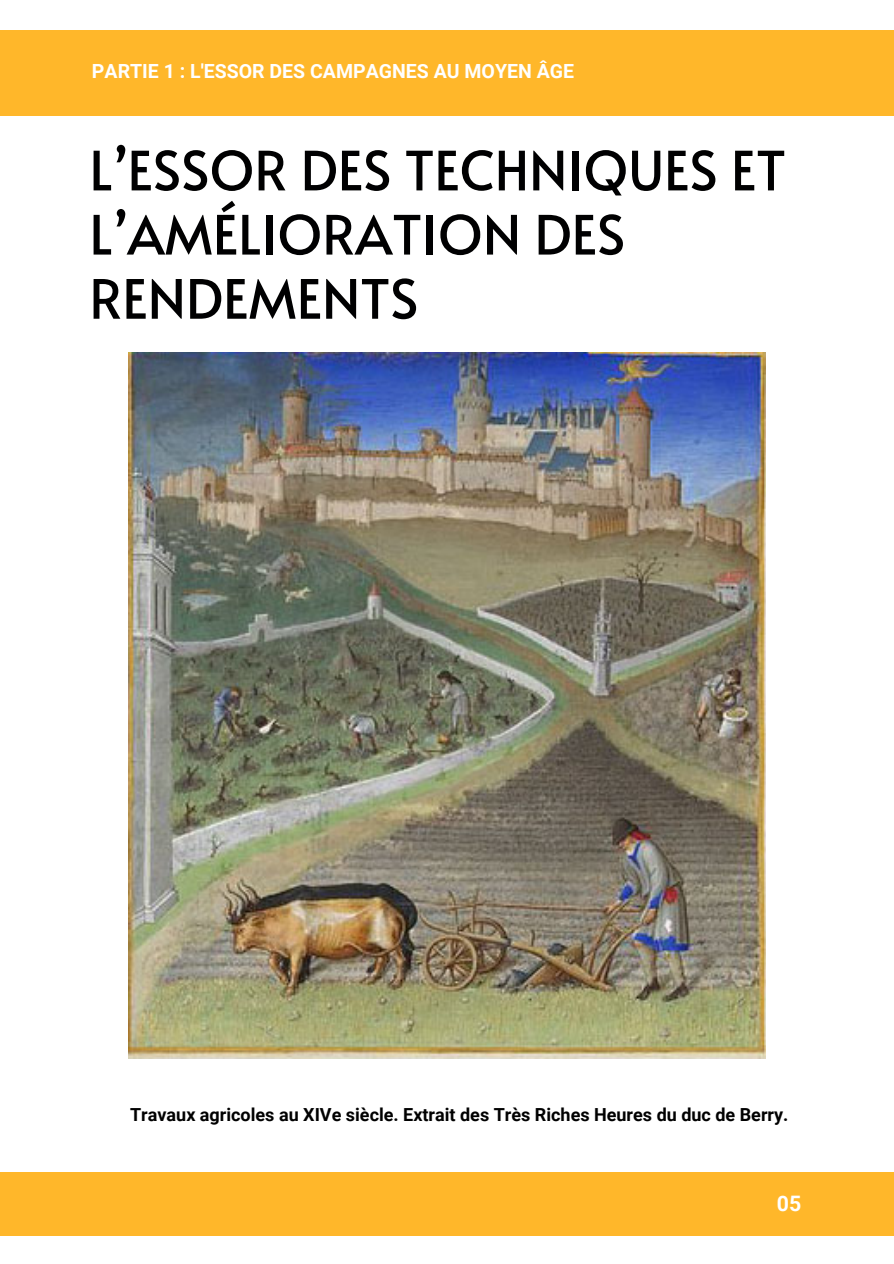
<style>
.page{position:relative;width:894px;height:1264px;background:#fff}
.page>*{position:absolute;margin:0;border:0;box-sizing:border-box;transform-origin:0 0}
.t1{font:54px/64.2px "Alata";color:#000001}
.t2{font:700 21.3px "Roboto";color:#fff}
.t3{font:700 19.5px "Roboto";color:#fff}
.t4{font:700 18px "Roboto";color:#000}
</style>
<div class="page">
<div style="left:0;top:1172px;width:893px;height:63px;background:#ffb72a"></div>
<div style="left:0;top:30px;width:893px;height:85px;background:#ffb72a"></div>
<img style="left:128px;top:352px;width:637px;height:706px">
<p class="t3" style="left:92px;top:60px;width:483px">PARTIE 1 : L'ESSOR DES CAMPAGNES AU MOYEN ÂGE</p>
<h1 class="t1" style="left:89px;top:136px;width:697px">L’ESSOR DES TECHNIQUES ET<br>L’AMÉLIORATION DES<br>RENDEMENTS</h1>
<p class="t4" style="left:130px;top:1104px;width:659px">Travaux agricoles au XIVe siècle. Extrait des Très Riches Heures du duc de Berry.</p>
<h2 class="t2" style="left:776px;top:1190px;width:26px">05</h2>
</div>
